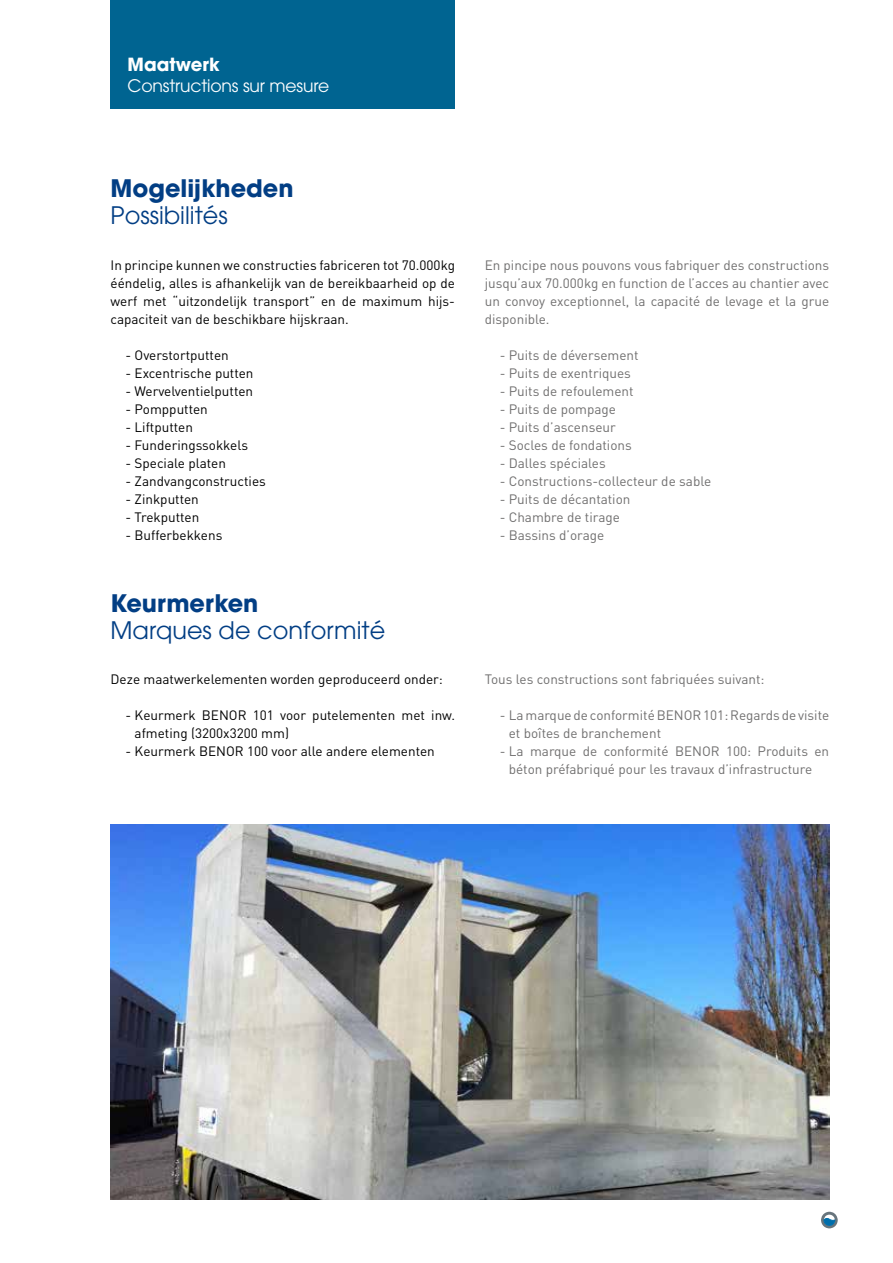
<style>
.page{position:relative;width:893px;height:1263px;background:#fff}
.page>*{position:absolute;margin:0;border:0;box-sizing:border-box;transform-origin:0 0}
.t1{font:24px "ITC Avant Garde Pro";color:#023e84}
.t2{font:700 24px "ITC Avant Garde Pro";color:#023e84}
.t3{font:700 18px "ITC Avant Garde Pro";color:#fff}
.t4{font:17.25px "ITC Avant Garde Pro";letter-spacing:-.01em;color:#fff}
.t5{font:13.5px/18px "DIN";color:#706f6f;text-align:justify}
.t6{font:13.5px/18px "DIN";color:#000;text-align:justify}
</style>
<div class="page">
<img style="left:111px;top:825px;width:718px;height:374px">
<div style="left:111px;top:0;width:344px;height:108px;background:#006491"></div>
<svg style="left:821px;top:1212px;width:17px;height:16px"></svg>
<h2 class="t3" style="left:128px;top:52px;width:94px">Maatwerk</h2>
<p class="t4" style="left:128px;top:75px;width:203px">Constructions sur mesure</p>
<h1 class="t2" style="left:111px;top:173px;width:185px">Mogelijkheden</h1>
<h1 class="t1" style="left:111px;top:201px;width:119px">Possibilités</h1>
<p class="t6" style="left:111px;top:256px;width:346px">In principe kunnen we constructies fabriceren tot 70.000kg ééndelig, alles is afhankelijk van de bereikbaarheid op de werf met “uitzondelijk transport” en de maximum hijs&shy;capaciteit van de beschikbare hijskraan.</p>
<p class="t6" style="left:126px;top:346px;width:105px">- Overstortputten</p>
<p class="t6" style="left:126px;top:364px;width:129px">- Excentrische putten</p>
<p class="t6" style="left:126px;top:382px;width:129px">- Wervelventielputten</p>
<p class="t6" style="left:126px;top:400px;width:84px">- Pompputten</p>
<p class="t6" style="left:126px;top:418px;width:69px">- Liftputten</p>
<p class="t6" style="left:126px;top:436px;width:124px">- Funderingssokkels</p>
<p class="t6" style="left:126px;top:454px;width:102px">- Speciale platen</p>
<p class="t6" style="left:126px;top:472px;width:142px">- Zandvangconstructies</p>
<p class="t6" style="left:126px;top:490px;width:75px">- Zinkputten</p>
<p class="t6" style="left:126px;top:508px;width:75px">- Trekputten</p>
<p class="t6" style="left:126px;top:526px;width:98px">- Bufferbekkens</p>
<h1 class="t2" style="left:111px;top:587px;width:149px">Keurmerken</h1>
<h1 class="t1" style="left:111px;top:615px;width:276px">Marques de conformité</h1>
<p class="t6" style="left:111px;top:670px;width:334px">Deze maatwerkelementen worden geproduceerd onder:</p>
<p class="t6" style="left:135px;top:706px;width:322px;text-indent:-9px">- Keurmerk BENOR 101 voor putelementen met inw. afmeting (3200x3200 mm)</p>
<p class="t6" style="left:126px;top:742px;width:311px">- Keurmerk BENOR 100 voor alle andere elementen</p>
<p class="t5" style="left:485px;top:256px;width:346px">En pincipe nous pouvons vous fabriquer des constructions jusqu’aux 70.000kg en function de l’acces au chantier avec un convoy exceptionnel, la capacité de levage et la grue disponible.</p>
<p class="t5" style="left:500px;top:346px;width:140px">- Puits de déversement</p>
<p class="t5" style="left:500px;top:364px;width:133px">- Puits de exentriques</p>
<p class="t5" style="left:500px;top:382px;width:135px">- Puits de refoulement</p>
<p class="t5" style="left:500px;top:400px;width:118px">- Puits de pompage</p>
<p class="t5" style="left:500px;top:418px;width:118px">- Puits d’ascenseur</p>
<p class="t5" style="left:500px;top:436px;width:133px">- Socles de fondations</p>
<p class="t5" style="left:500px;top:454px;width:107px">- Dalles spéciales</p>
<p class="t5" style="left:500px;top:472px;width:213px">- Constructions-collecteur de sable</p>
<p class="t5" style="left:500px;top:490px;width:132px">- Puits de décantation</p>
<p class="t5" style="left:500px;top:508px;width:122px">- Chambre de tirage</p>
<p class="t5" style="left:500px;top:526px;width:106px">- Bassins d’orage</p>
<p class="t5" style="left:485px;top:670px;width:281px">Tous les constructions sont fabriquées suivant:</p>
<p class="t5" style="left:509px;top:706px;width:322px;text-indent:-9px">- La marque de conformité BENOR 101: Regards de visite et boîtes de branchement</p>
<p class="t5" style="left:500px;top:742px;width:331px;text-align:center">- La marque de conformité BENOR 100: Produits en béton préfabriqué pour les travaux d’infrastructure</p>
</div>
